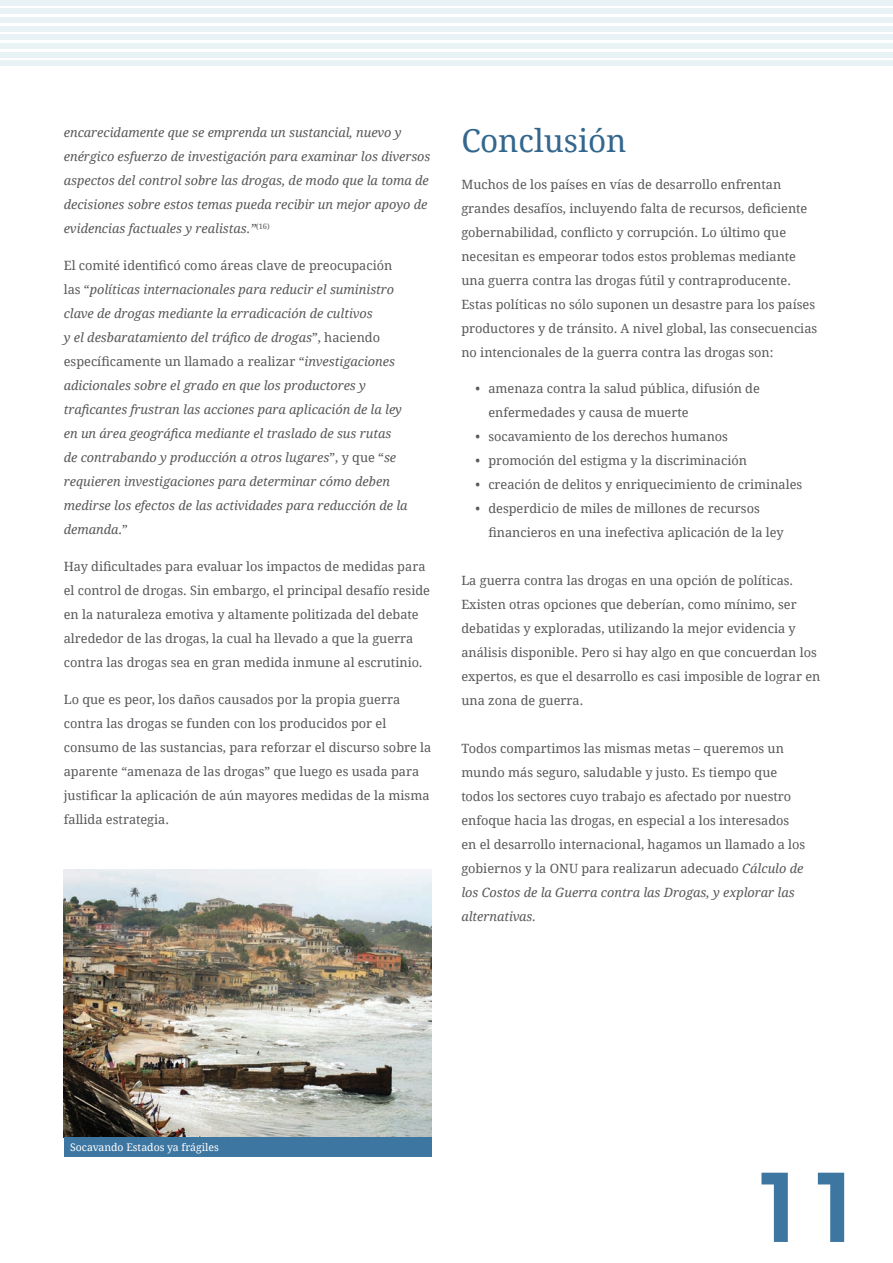
<style>
.page{position:relative;width:893px;height:1263px;background:#fff}
.page>*{position:absolute;margin:0;border:0;box-sizing:border-box;transform-origin:0 0}
.t1{font:600 93.6px "ITC Avant Garde Std";color:#3d76a1}
.Body{font:31.5px "Droid Serif";color:#34678e}
.Body-2{font:12.75px/24px "Droid Serif";color:#57585a}
.Body-3{font:italic 12.75px/24px "Droid Serif";color:#57585a}
.Heading{font:10.5px "Droid Serif";color:#fff}
.s1{font-style:normal}
.s2{font-style:italic}
</style>
<div class="page">
<div style="left:0;top:0;width:893px;height:5px;background:#e9f2f4"></div>
<div style="left:0;top:9px;width:893px;height:5px;background:#e9f2f4"></div>
<div style="left:0;top:17px;width:893px;height:6px;background:#e9f2f4"></div>
<div style="left:0;top:26px;width:893px;height:5px;background:#e9f2f4"></div>
<div style="left:0;top:35px;width:893px;height:5px;background:#e9f2f4"></div>
<div style="left:0;top:43px;width:893px;height:6px;background:#e9f2f4"></div>
<div style="left:0;top:52px;width:893px;height:5px;background:#e9f2f4"></div>
<div style="left:0;top:61px;width:893px;height:5px;background:#e9f2f4"></div>
<img style="left:64px;top:869px;width:368px;height:268px">
<div style="left:64px;top:1137px;width:368px;height:20px;background:#3d76a1"></div>
<p class="Body-3" style="left:64px;top:121px;width:368px">encarecidamente que se emprenda un sustancial, nuevo y enérgico esfuerzo de investigación para examinar los diversos aspectos del control sobre las drogas, de modo que la toma de decisiones sobre estos temas pueda recibir un mejor apoyo de evidencias factuales y realistas.”<sup>(16)</sup></p>
<p class="Body-3" style="left:64px;top:254px;width:345px"><span class="s1">El comité identificó como áreas clave de preocupación las “</span>políticas internacionales para reducir el suministro clave de drogas mediante la erradicación de cultivos<br>y el desbaratamiento del tráfico de drogas<span class="s1">”, haciendo específicamente un llamado a realizar “</span>investigaciones adicionales sobre el grado en que los productores y traficantes frustran las acciones para aplicación de la ley en un área geográfica mediante el traslado de sus rutas de contrabando y producción a otros lugares<span class="s1">”, y que “</span>se requieren investigaciones para determinar cómo deben medirse los efectos de las actividades para reducción de la demanda.<span class="s1">”</span></p>
<p class="Body-2" style="left:64px;top:554px;width:368px">Hay dificultades para evaluar los impactos de medidas para el control de drogas. Sin embargo, el principal desafío reside en la naturaleza emotiva y altamente politizada del debate alrededor de las drogas, la cual ha llevado a que la guerra contra las drogas sea en gran medida inmune al escrutinio.</p>
<p class="Body-2" style="left:64px;top:687px;width:369px">Lo que es peor, los daños causados por la propia guerra contra las drogas se funden con los producidos por el consumo de las sustancias, para reforzar el discurso sobre la aparente “amenaza de las drogas” que luego es usada para justificar la aplicación de aún mayores medidas de la misma fallida estrategia.</p>
<p class="Body" style="left:461px;top:121px;width:167px">Conclusión</p>
<p class="Body-2" style="left:461px;top:172px;width:357px">Muchos de los países en vías de desarrollo enfrentan grandes desafíos, incluyendo falta de recursos, deficiente gobernabilidad, conflicto y corrupción. Lo último que necesitan es empeorar todos estos problemas mediante una guerra contra las drogas fútil y contraproducente.<br>Estas políticas no sólo suponen un desastre para los países productores y de tránsito. A nivel global, las consecuencias no intencionales de la guerra contra las drogas son:</p>
<p class="Body-2" style="left:488px;top:377px;width:273px;text-indent:-13px">• amenaza contra la salud pública, difusión de enfermedades y causa de muerte</p>
<p class="Body-2" style="left:476px;top:425px;width:254px">• socavamiento de los derechos humanos</p>
<p class="Body-2" style="left:476px;top:449px;width:273px">• promoción del estigma y la discriminación</p>
<p class="Body-2" style="left:476px;top:473px;width:328px">• creación de delitos y enriquecimiento de criminales</p>
<p class="Body-2" style="left:488px;top:497px;width:297px;text-indent:-13px">• desperdicio de miles de millones de recursos financieros en una inefectiva aplicación de la ley</p>
<p class="Body-2" style="left:461px;top:569px;width:361px">La guerra contra las drogas en una opción de políticas.<br>Existen otras opciones que deberían, como mínimo, ser debatidas y exploradas, utilizando la mejor evidencia y análisis disponible. Pero si hay algo en que concuerdan los expertos, es que el desarrollo es casi imposible de lograr en una zona de guerra.</p>
<p class="Body-2" style="left:461px;top:737px;width:345px">Todos compartimos las mismas metas – queremos un mundo más seguro, saludable y justo. Es tiempo que todos los sectores cuyo trabajo es afectado por nuestro enfoque hacia las drogas, en especial a los interesados en el desarrollo internacional, hagamos un llamado a los gobiernos y la ONU para realizarun adecuado <span class="s2">Cálculo de los Costos de la Guerra contra las Drogas, y explorar las alternativas.</span></p>
<p class="Heading" style="left:70px;top:1140px;width:150px">Socavando Estados ya frágiles</p>
<p class="t1" style="left:752px;top:1148px;width:114px">11</p>
</div>
